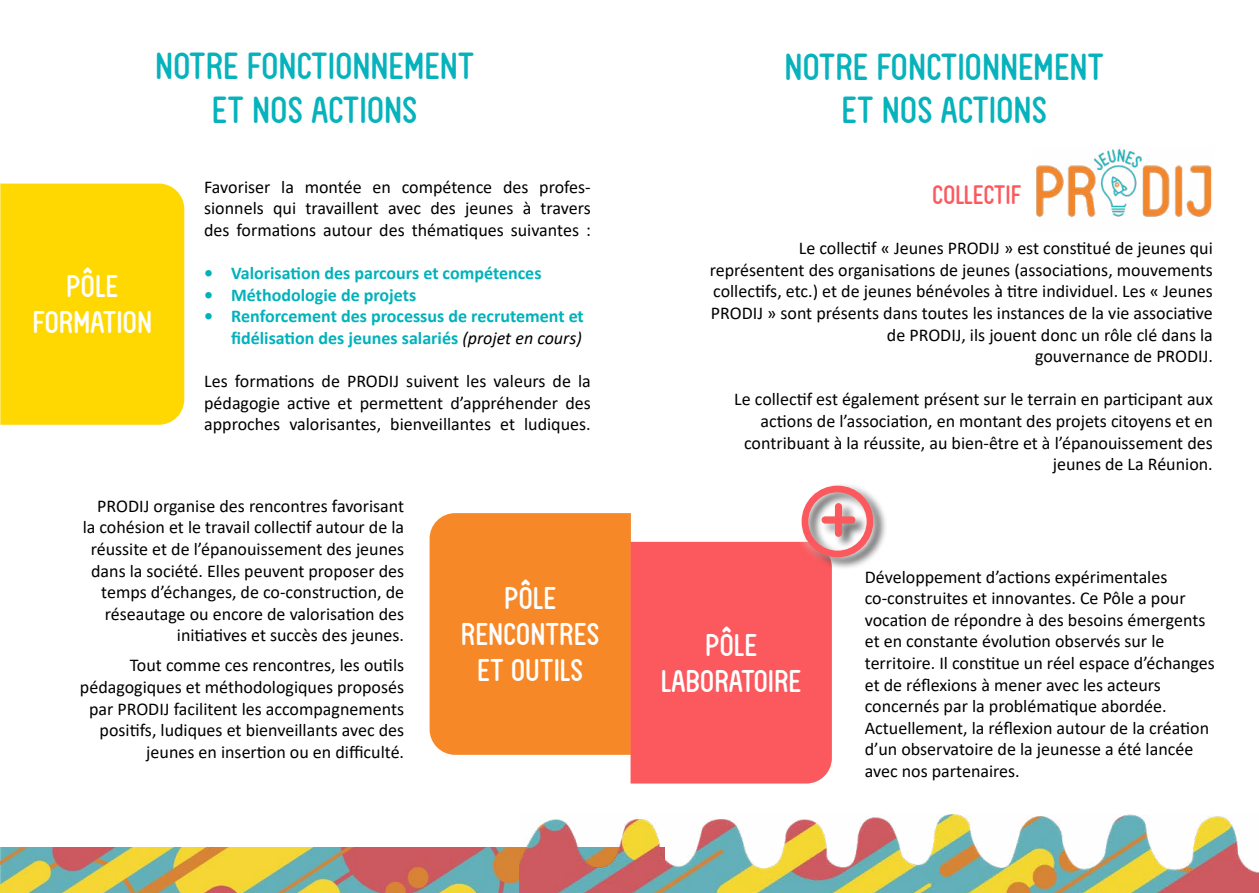
<style>
.page{position:relative;width:1259px;height:893px;background:#fff}
.page>*{position:absolute;margin:0;border:0;box-sizing:border-box;transform-origin:0 0}
.t1{font:72.9px "FV Almelo";color:#fb595d}
.t2{font:36px/43.2px "FV Almelo";color:#06b2bb;text-align:center}
.t3{font:30px/36px "FV Almelo";color:#fff;text-align:center}
.t4{font:25.5px "FV Almelo";color:#fb595d}
.t5{font:18px/21.6px "Calibri";color:#000;text-align:right}
.t6{font:700 18px/21.6px "Calibri";color:#00b2bb;text-align:right}
.s1{font-weight:400;font-style:italic;color:#020203}
.s2{font-weight:400;font-style:italic;color:#000}
</style>
<div class="page">
<div style="left:0;top:184px;width:184px;height:241px;background:#ffd802"></div>
<div style="left:429px;top:513px;width:202px;height:242px;background:#f78828"></div>
<img style="left:1px;top:847px;width:518px;height:46px">
<img style="left:519px;top:815px;width:740px;height:78px">
<img style="left:1036px;top:149px;width:176px;height:68px">
<div style="left:630px;top:542px;width:202px;height:241px;background:#fb595d"></div>
<div style="left:801px;top:483px;width:87px;height:87px;background:#000;opacity:.75"></div>
<div style="left:792px;top:477px;width:90px;height:90px;background:#fff;opacity:.75"></div>
<div style="left:801px;top:486px;width:72px;height:71px;border:7px solid #fb595d;border-radius:50%"></div>
<h2 class="t2" style="left:155px;top:42px;width:321px">NOTRE FONCTIONNEMENT<br>ET NOS ACTIONS</h2>
<h3 class="t3" style="left:33px;top:266px;width:121px">PÔLE<br>FORMATION</h3>
<p class="t5" style="left:204px;top:175px;width:388px;text-align:justify">Favoriser la montée en compétence des profes&shy;sionnels qui travaillent avec des jeunes à travers des formations autour des thématiques suivantes :</p>
<p class="t6" style="left:204px;top:262px;width:339px">• Valorisation des parcours et compétences</p>
<p class="t6" style="left:204px;top:284px;width:214px">• Méthodologie de projets</p>
<p class="t6" style="left:204px;top:305px;width:381px">• Renforcement des processus de recrutement et fidélisation des jeunes salariés <span class="s1">(</span><span class="s2">projet en cours)</span></p>
<p class="t5" style="left:204px;top:370px;width:388px;text-align:justify">Les formations de PRODIJ suivent les valeurs de la pédagogie active et permettent d’appréhender des approches valorisantes, bienveillantes et ludiques.</p>
<p class="t5" style="left:83px;top:494px;width:323px">PRODIJ organise des rencontres favorisant la cohésion et le travail collectif autour de la réussite et de l’épanouissement des jeunes dans la société. Elles peuvent proposer des temps d’échanges, de co-construction, de réseautage ou encore de valorisation des initiatives et succès des jeunes.</p>
<p class="t5" style="left:80px;top:654px;width:326px">Tout comme ces rencontres, les outils pédagogiques et méthodologiques proposés par PRODIJ facilitent les accompagnements positifs, ludiques et bienveillants avec des jeunes en insertion ou en difficulté.</p>
<h3 class="t3" style="left:461px;top:578px;width:140px">PÔLE<br>RENCONTRES<br>ET OUTILS</h3>
<h2 class="t2" style="left:784px;top:43px;width:321px">NOTRE FONCTIONNEMENT<br>ET NOs ACTIONS</h2>
<h3 class="t4" style="left:932px;top:180px;width:91px">COLLECTIF</h3>
<p class="t5" style="left:710px;top:237px;width:504px">Le collectif « Jeunes PRODIJ » est constitué de jeunes qui représentent des organisations de jeunes (associations, mouvements collectifs, etc.) et de jeunes bénévoles à titre individuel. Les « Jeunes PRODIJ » sont présents dans toutes les instances de la vie associative de PRODIJ, ils jouent donc un rôle clé dans la<br>gouvernance de PRODIJ.</p>
<p class="t5" style="left:734px;top:388px;width:480px">Le collectif est également présent sur le terrain en participant aux actions de l’association, en montant des projets citoyens et en contribuant à la réussite, au bien-être et à l’épanouissement des jeunes de La Réunion.</p>
<h3 class="t3" style="left:661px;top:625px;width:142px">PÔLE<br>LABORATOIRE</h3>
<h1 class="t1" style="left:818px;top:477px;width:42px">+</h1>
<p class="t5" style="left:865px;top:565px;width:352px;text-align:left">Développement d’actions expérimentales co-construites et innovantes. Ce Pôle a pour vocation de répondre à des besoins émergents et en constante évolution observés sur le territoire. Il constitue un réel espace d’échanges et de réflexions à mener avec les acteurs concernés par la problématique abordée.<br>Actuellement, la réflexion autour de la création d’un observatoire de la jeunesse a été lancée avec nos partenaires.</p>
</div>
